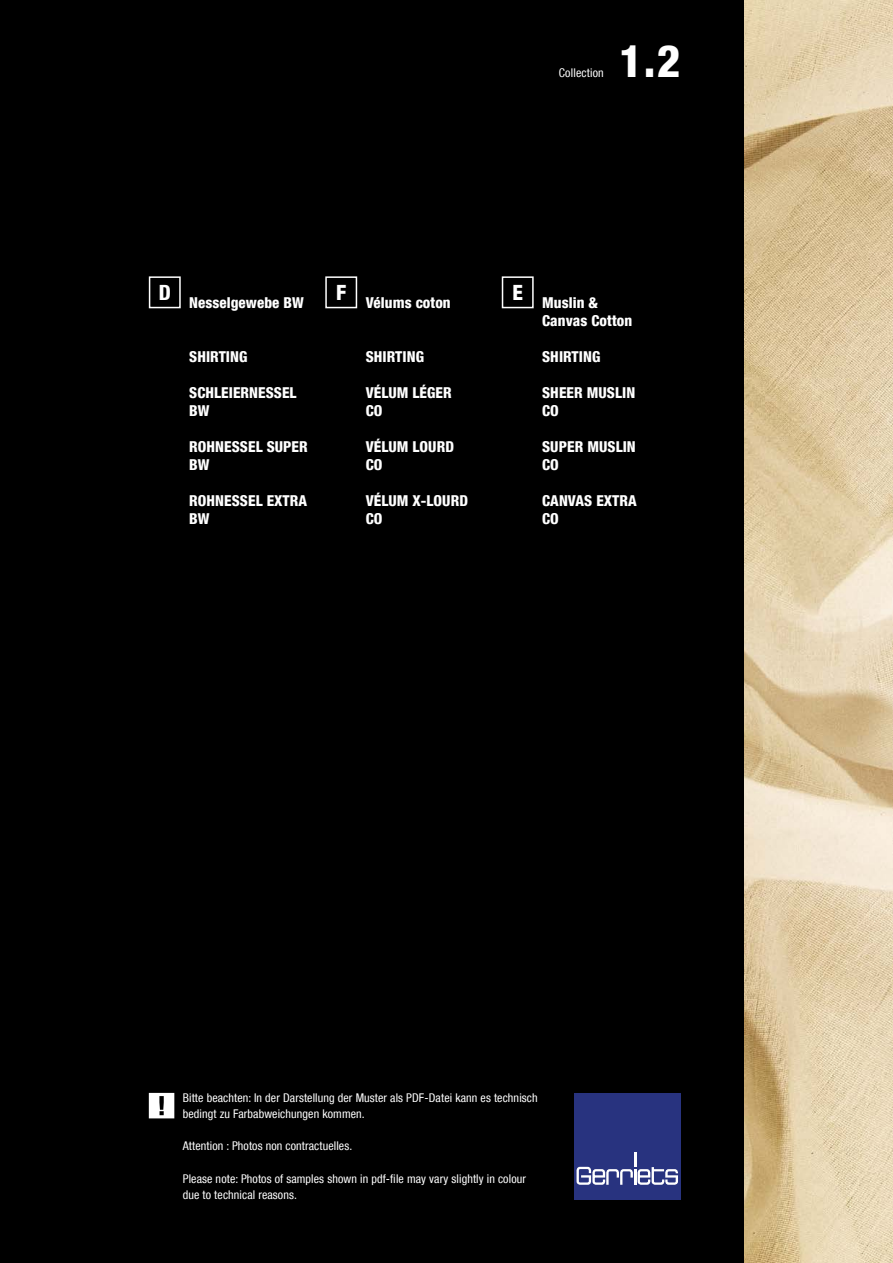
<style>
.page{position:relative;width:893px;height:1263px;background:#000}
.page>*{position:absolute;margin:0;border:0;box-sizing:border-box;transform-origin:0 0}
.t1{font:800 condensed 45px "Helvetica Neue LT Com";color:#fff}
.t2{font:800 condensed 21px "Helvetica Neue LT Com";color:#fff}
.t3{font:800 condensed 15px/18px "Helvetica Neue LT Com";letter-spacing:.005em;color:#fff}
.t4{font:condensed 12px/16.2px "Helvetica Neue LT Com";letter-spacing:.01em;color:#fff}
</style>
<div class="page">
<img style="left:744px;top:0;width:149px;height:1263px">
<div style="left:574px;top:1093px;width:106px;height:106px;background:#28337f"></div>
<svg style="left:576px;top:1152px;width:102px;height:33px"></svg>
<div style="left:149px;top:276px;width:32px;height:32px;border:2px solid #fff"></div>
<div style="left:325px;top:276px;width:32px;height:32px;border:2px solid #fff"></div>
<div style="left:502px;top:276px;width:32px;height:32px;border:2px solid #fff"></div>
<svg style="left:149px;top:1093px;width:25px;height:25px"></svg>
<p class="t4" style="left:559px;top:64px;width:46px">Collection</p>
<h1 class="t1" style="left:619px;top:33px;width:63px">1.2</h1>
<h2 class="t2" style="left:159px;top:279px;width:14px">D</h2>
<h2 class="t2" style="left:336px;top:279px;width:12px">F</h2>
<h2 class="t2" style="left:512px;top:279px;width:12px">E</h2>
<p class="t3" style="left:366px;top:294px;width:87px">Vélums coton</p>
<p class="t3" style="left:189px;top:294px;width:116px">Nesselgewebe BW</p>
<p class="t3" style="left:189px;top:348px;width:60px">SHIRTING</p>
<p class="t3" style="left:189px;top:384px;width:109px">SCHLEIERNESSEL<br>BW</p>
<p class="t3" style="left:189px;top:438px;width:120px">ROHNESSEL SUPER<br>BW</p>
<p class="t3" style="left:189px;top:492px;width:119px">ROHNESSEL EXTRA<br>BW</p>
<p class="t3" style="left:366px;top:348px;width:60px">SHIRTING</p>
<p class="t3" style="left:366px;top:384px;width:88px">VÉLUM LÉGER<br>CO</p>
<p class="t3" style="left:366px;top:438px;width:90px">VÉLUM LOURD<br>CO</p>
<p class="t3" style="left:366px;top:492px;width:104px">VÉLUM X-LOURD<br>CO</p>
<p class="t3" style="left:542px;top:294px;width:91px">Muslin &amp;<br>Canvas Cotton</p>
<p class="t3" style="left:542px;top:348px;width:60px">SHIRTING</p>
<p class="t3" style="left:542px;top:384px;width:95px">SHEER MUSLIN<br>CO</p>
<p class="t3" style="left:542px;top:438px;width:95px">SUPER MUSLIN<br>CO</p>
<p class="t3" style="left:542px;top:492px;width:96px">CANVAS EXTRA<br>CO</p>
<p class="t4" style="left:183px;top:1089px;width:356px">Bitte beachten: In der Darstellung der Muster als PDF-Datei kann es technisch bedingt zu Farbabweichungen kommen.</p>
<p class="t4" style="left:183px;top:1138px;width:171px">Attention : Photos non contractuelles.</p>
<p class="t4" style="left:183px;top:1170px;width:345px">Please note: Photos of samples shown in pdf-file may vary slightly in colour due to technical reasons.</p>
</div>
